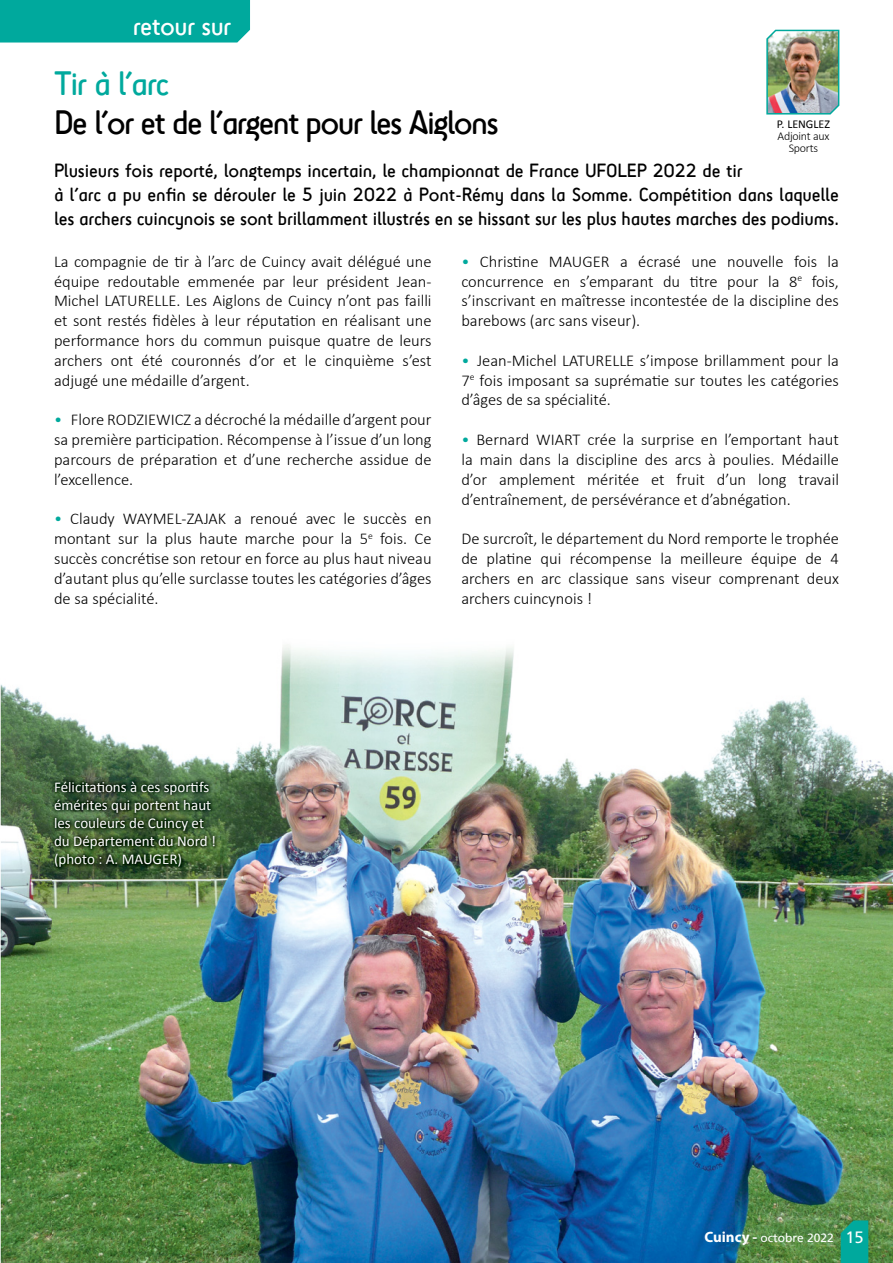
<style>
.page{position:relative;width:893px;height:1263px;background:#fff}
.page>*{position:absolute;margin:0;border:0;box-sizing:border-box;transform-origin:0 0}
.t1{font:34.5px "Sci Fly Sans";letter-spacing:-.05em;color:#000}
.t2{font:34.5px "Sci Fly Sans";letter-spacing:-.04em;color:#00a99d}
.t3{font:27px "Sci Fly Sans";letter-spacing:-.02em;color:#fff}
.t4{font:19.5px/24px "Sci Fly Sans";letter-spacing:-.01em;color:#000}
.t5{font:300 16.5px/19.8px "Calibri";color:#000;text-align:justify}
.t6{font:15px/18px "Calibri";color:#fff}
.t7{font:12px "Frutiger LT Std";color:#fff}
.t8{font:300 12px/12px "Calibri";letter-spacing:-.02em;color:#000;text-align:center}
.t9{font:12px "Calibri";color:#000}
.s1{color:#00a99d}
.s2{font-family:"Myriad Pro";font-weight:700;font-size:15px}
.s3{font-size:16.5px}
</style>
<div class="page">
<img style="left:1px;top:645px;width:419px;height:137px">
<img style="left:420px;top:647px;width:473px;height:616px">
<img style="left:1px;top:782px;width:52px;height:481px">
<img style="left:211px;top:782px;width:210px;height:481px">
<img style="left:53px;top:871px;width:158px;height:392px">
<img style="left:658px;top:1001px;width:78px;height:36px">
<img style="left:757px;top:767px;width:35px;height:39px">
<img style="left:253px;top:813px;width:26px;height:23px">
<svg style="left:841px;top:1220px;width:27px;height:43px"></svg>
<div style="left:0;top:0;width:250px;height:43px;background:#00a99d"></div>
<img style="left:766px;top:29px;width:74px;height:86px">
<img style="left:50px;top:777px;width:169px;height:94px">
<h2 class="t3" style="left:133px;top:10px;width:100px">retour sur</h2>
<h1 class="t2" style="left:54px;top:64px;width:117px">Tir à l’arc</h1>
<h1 class="t1" style="left:54px;top:103px;width:446px">De l’or et de l’argent pour les Aiglons</h1>
<p class="t9" style="left:777px;top:116px;width:55px">P. LENGLEZ</p>
<p class="t8" style="left:777px;top:130px;width:53px">Adjoint aux<br>Sports</p>
<p class="t4" style="left:54px;top:158px;width:786px">Plusieurs fois reporté, longtemps incertain, le championnat de France UFOLEP 2O22 de tir<br>à l’arc a pu enfin se dérouler le 5 juin 2O22 à Pont-Rémy dans la Somme. Compétition dans laquelle les archers cuincynois se sont brillamment illustrés en se hissant sur les plus hautes marches des podiums.</p>
<p class="t5" style="left:54px;top:251px;width:379px">La compagnie de tir à l’arc de Cuincy avait délégué une équipe redoutable emmenée par leur président Jean-Michel LATURELLE. Les Aiglons de Cuincy n’ont pas failli et sont restés fidèles à leur réputation en réalisant une performance hors du commun puisque quatre de leurs archers ont été couronnés d’or et le cinquième s’est adjugé une médaille d’argent.</p>
<p class="t5" style="left:54px;top:410px;width:379px"><span class="s1">•</span> Flore RODZIEWICZ a décroché la médaille d’argent pour sa première participation. Récompense à l’issue d’un long parcours de préparation et d’une recherche assidue de l’excellence.</p>
<p class="t5" style="left:54px;top:509px;width:379px"><span class="s1">•</span> Claudy WAYMEL-ZAJAK a renoué avec le succès en montant sur la plus haute marche pour la 5<sup>e</sup> fois. Ce succès concrétise son retour en force au plus haut niveau d’autant plus qu’elle surclasse toutes les catégories d’âges de sa spécialité.</p>
<p class="t5" style="left:461px;top:251px;width:379px"><span class="s1">•</span> Christine MAUGER a écrasé une nouvelle fois la concurrence en s’emparant du titre pour la 8<sup>e</sup> fois, s’inscrivant en maîtresse incontestée de la discipline des barebows (arc sans viseur).</p>
<p class="t5" style="left:461px;top:350px;width:379px"><span class="s1">•</span> Jean-Michel LATURELLE s’impose brillamment pour la 7<sup>e</sup> fois imposant sa suprématie sur toutes les catégories d’âges de sa spécialité.</p>
<p class="t5" style="left:461px;top:430px;width:379px"><span class="s1">•</span> Bernard WIART crée la surprise en l’emportant haut la main dans la discipline des arcs à poulies. Médaille d’or amplement méritée et fruit d’un long travail d’entraînement, de persévérance et d’abnégation.</p>
<p class="t5" style="left:461px;top:529px;width:379px">De surcroît, le département du Nord remporte le trophée de platine qui récompense la meilleure équipe de 4 archers en arc classique sans viseur comprenant deux archers cuincynois !</p>
<p class="t6" style="left:54px;top:778px;width:164px">Félicitations à ces sportifs émérites qui portent haut les couleurs de Cuincy et du Département du Nord ! (photo : A. MAUGER)</p>
<p class="t7" style="left:704px;top:1231px;width:161px"><span class="s2">Cuincy -</span> octobre 2022 <span class="s3">15</span></p>
</div>
